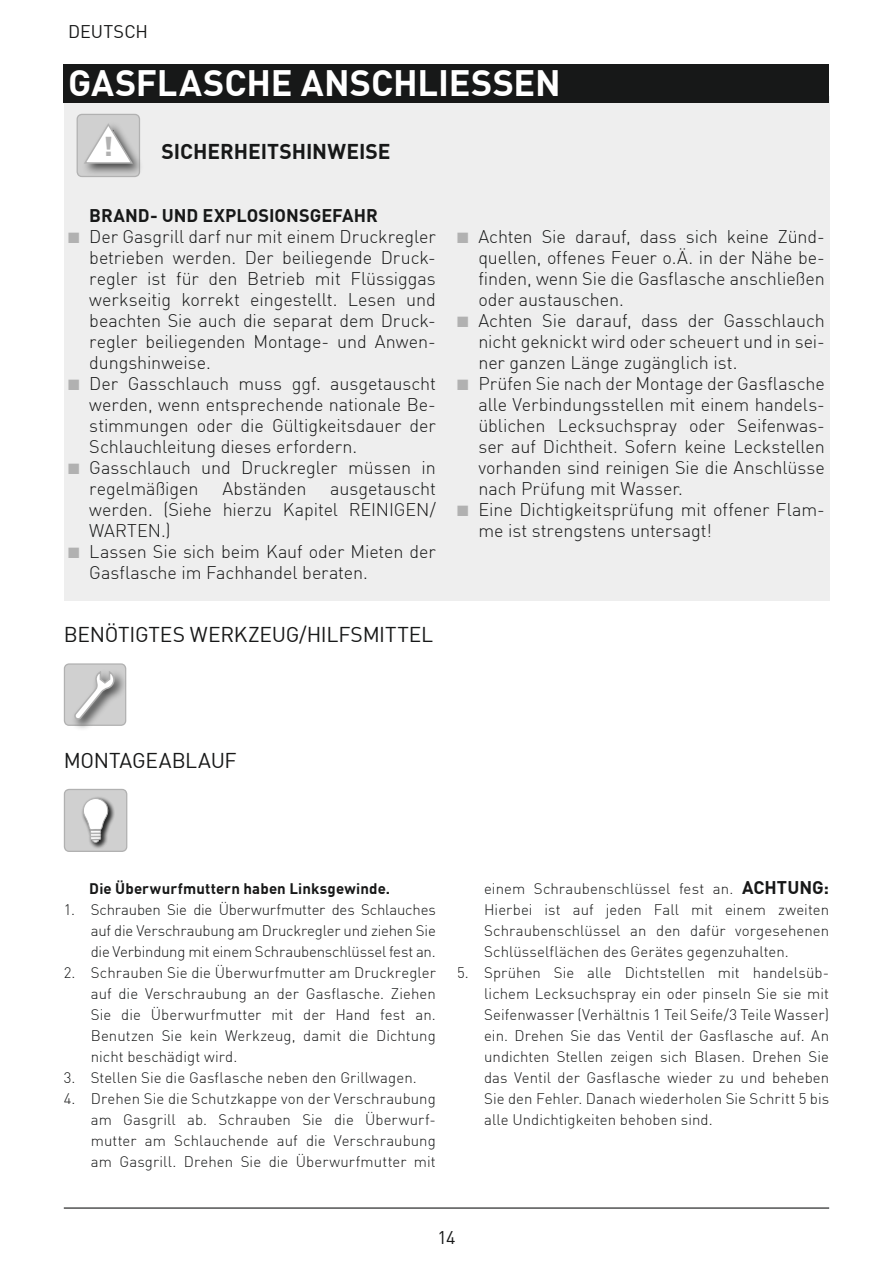
<style>
.page{position:relative;width:893px;height:1263px;background:#fff}
.page>*{position:absolute;margin:0;border:0;box-sizing:border-box;transform-origin:0 0}
.t1{font:900 43.5px "DIN Pro";color:#171818}
.t2{font:700 36px "DIN Offc";letter-spacing:-.005em;color:#fff}
.t3{font:900 27px "DIN Pro";color:#b1b1b1}
.FLIESSTEXT{font:21px "DIN Offc";letter-spacing:-.015em;color:#171818}
.FLIESSTEXT-2{font:700 21px "DIN Offc";color:#171818}
.t4{font:300 18px/21px "DIN Offc";letter-spacing:-.005em;color:#171818;text-align:justify}
.t5{font:700 18px "DIN Offc";color:#171818}
.t6{font:18px "DIN Offc";color:#171818}
.t7{font:300 15px/21px "DIN Offc";letter-spacing:.005em;color:#171818;text-align:justify}
.t8{font:700 15px "DIN Offc";letter-spacing:.01em;color:#171818}
.s1{font-weight:700;font-size:18px}
</style>
<div class="page">
<hr style="left:64px;top:1207px;width:765px;height:2px;background:#171818">
<div style="left:64px;top:96px;width:766px;height:504px;background:#eee"></div>
<div style="left:64px;top:64px;width:765px;height:39px;background:#171818"></div>
<div style="left:81px;top:121px;width:63px;height:55px;background:#171818;opacity:.75"></div>
<svg style="left:77px;top:114px;width:63px;height:63px;background:#cbcbcb"></svg>
<div style="left:71px;top:668px;width:55px;height:64px;background:#171818;opacity:.75"></div>
<svg style="left:64px;top:663px;width:62px;height:63px;background:#c3c3c3"></svg>
<svg style="left:64px;top:789px;width:63px;height:63px;background:#cacaca"></svg>
<p class="t6" style="left:68px;top:20px;width:82px">DEUTSCH</p>
<p class="t2" style="left:68px;top:59px;width:494px">GASFLASCHE ANSCHLIESSEN</p>
<p class="t1" style="left:100px;top:110px;width:17px">!</p>
<p class="t3" style="left:103px;top:125px;width:11px">!</p>
<p class="FLIESSTEXT-2" style="left:162px;top:138px;width:230px">SICHERHEITSHINWEISE</p>
<p class="t5" style="left:89px;top:204px;width:290px">BRAND- UND EXPLOSIONSGEFAHR</p>
<p class="t4" style="left:89px;top:226px;width:348px">Der Gasgrill darf nur mit einem Druckregler betrieben werden. Der beiliegende Druck&shy;regler ist für den Betrieb mit Flüssiggas werkseitig korrekt eingestellt. Lesen und beachten Sie auch die separat dem Druck&shy;regler beiliegenden Montage- und Anwen&shy;dungshinweise.</p>
<p class="t4" style="left:89px;top:373px;width:348px">Der Gasschlauch muss ggf. ausgetauscht werden, wenn entsprechende nationale Be&shy;stimmungen oder die Gültigkeitsdauer der Schlauchleitung dieses erfordern.</p>
<p class="t4" style="left:89px;top:457px;width:348px">Gasschlauch und Druckregler müssen in regelmäßigen</p>
<p class="t4" style="left:89px;top:478px;width:348px;text-indent:241px">ausgetauscht werden. (Siehe hierzu Kapitel REINIGEN/ WARTEN.)</p>
<p class="t4" style="left:89px;top:541px;width:348px">Lassen Sie sich beim Kauf oder Mieten der<br>Gasflasche im Fachhandel beraten.</p>
<p class="t4" style="left:222px;top:478px;width:86px">Abständen</p>
<p class="FLIESSTEXT" style="left:64px;top:621px;width:371px">BENÖTIGTES WERKZEUG/HILFSMITTEL</p>
<p class="t4" style="left:478px;top:226px;width:348px">Achten Sie darauf, dass sich keine Zünd&shy;quellen, offenes Feuer o.Ä. in der Nähe be&shy;finden, wenn Sie die Gasflasche anschließen oder austauschen.</p>
<p class="t4" style="left:478px;top:310px;width:348px">Achten Sie darauf, dass der Gasschlauch nicht geknickt wird oder scheuert und in sei&shy;ner ganzen Länge zugänglich ist.</p>
<p class="t4" style="left:478px;top:373px;width:348px">Prüfen Sie nach der Montage der Gasflasche alle Verbindungsstellen mit einem handels&shy;üblichen Lecksuchspray oder Seifenwas&shy;ser auf Dichtheit. Sofern keine Leckstellen vorhanden sind reinigen Sie die Anschlüsse nach Prüfung mit Wasser.</p>
<p class="t4" style="left:478px;top:499px;width:348px">Eine Dichtigkeitsprüfung mit offener Flam&shy;me ist strengstens untersagt!</p>
<p class="FLIESSTEXT" style="left:64px;top:747px;width:175px">MONTAGEABLAUF</p>
<p class="t8" style="left:89px;top:879px;width:302px">Die Überwurfmuttern haben Linksgewinde.</p>
<p class="t7" style="left:91px;top:899px;width:347px;text-indent:-27px">1. Schrauben Sie die Überwurfmutter des Schlauches auf die Verschraubung am Druckregler und ziehen Sie die Verbindung mit einem Schraubenschlüssel fest an.</p>
<p class="t7" style="left:91px;top:962px;width:347px;text-indent:-27px">2. Schrauben Sie die Überwurfmutter am Druckregler auf die Verschraubung an der Gasflasche. Ziehen Sie die Überwurfmutter mit der Hand fest an.<br>Benutzen Sie kein Werkzeug, damit die Dichtung nicht beschädigt wird.</p>
<p class="t7" style="left:64px;top:1067px;width:355px">3. Stellen Sie die Gasflasche neben den Grillwagen.</p>
<p class="t7" style="left:91px;top:1088px;width:347px;text-indent:-27px">4. Drehen Sie die Schutzkappe von der Verschraubung am Gasgrill ab. Schrauben Sie die Überwurf&shy;mutter am Schlauchende auf die Verschraubung am Gasgrill. Drehen Sie die Überwurfmutter mit</p>
<p class="t7" style="left:484px;top:878px;width:347px">einem Schraubenschlüssel fest an. <span class="s1">ACHTUNG:<br></span>Hierbei ist auf jeden Fall mit einem zweiten Schraubenschlüssel an den dafür vorgesehenen Schlüsselflächen des Gerätes gegenzuhalten.</p>
<p class="t7" style="left:484px;top:962px;width:347px;text-indent:-27px">5. Sprühen Sie alle Dichtstellen mit handelsüb&shy;lichem Lecksuchspray ein oder pinseln Sie sie mit Seifenwasser (Verhältnis 1 Teil Seife/3 Teile Wasser) ein. Drehen Sie das Ventil der Gasflasche auf. An undichten Stellen zeigen sich Blasen. Drehen Sie das Ventil der Gasflasche wieder zu und beheben Sie den Fehler. Danach wiederholen Sie Schritt 5 bis alle Undichtigkeiten behoben sind.</p>
<p class="t6" style="left:437px;top:1226px;width:20px">14</p>
</div>
